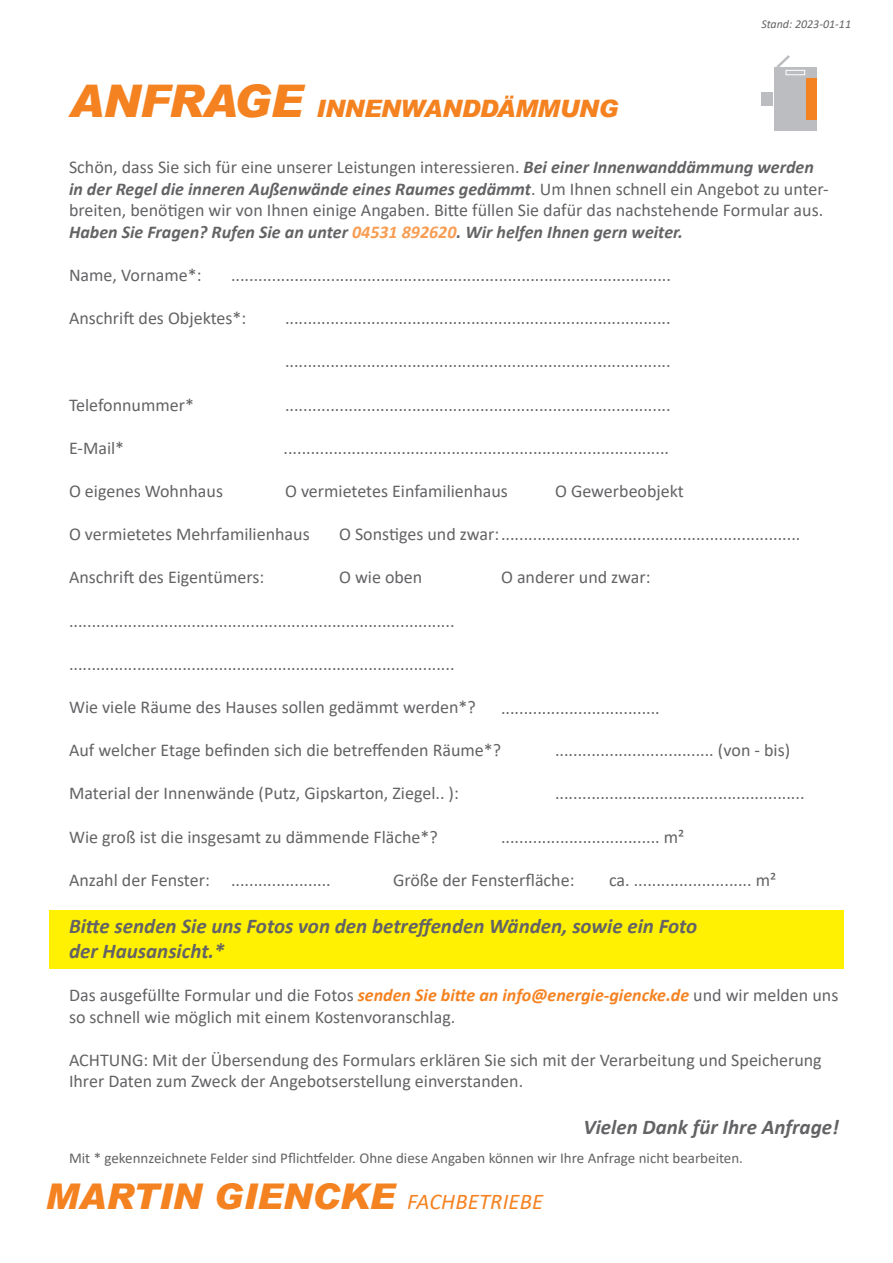
<style>
.page{position:relative;width:893px;height:1263px;background:#fff}
.page>*{position:absolute;margin:0;border:0;box-sizing:border-box;transform-origin:0 0}
.t1{font:italic 900 35.4px "Arial";color:#f58220}
.t2{font:italic 900 24px "Arial";letter-spacing:-.02em;color:#f58220}
.t3{font:italic 700 21px/25.2px "Calibri";color:#636366}
.t4{font:18px/21.6px "Calibri";color:#636366}
.t5{font:15px "Calibri";color:#636366}
.t6{font:italic 12px "Calibri";color:#636366}
.s1{font-size:45px}
.s2{font-weight:700;font-style:italic}
.s3{font-weight:700;font-style:italic;color:#f89d53}
.s4{font-weight:700;font-style:italic;color:#f58220}
.s5{font-family:"Calibri";font-weight:400;font-size:22.5px}
</style>
<div class="page">
<div style="left:49px;top:910px;width:795px;height:59px;background:#fff101"></div>
<div style="left:774px;top:78px;width:10px;height:42px;background:#bcbdc0"></div>
<div style="left:785px;top:78px;width:21px;height:42px;background:#bcbdc0"></div>
<div style="left:806px;top:78px;width:10px;height:42px;background:#f58220"></div>
<div style="left:774px;top:121px;width:42px;height:10px;background:#bcbdc0"></div>
<div style="left:761px;top:92px;width:12px;height:14px;background:#bcbdc0"></div>
<svg style="left:774px;top:67px;width:42px;height:10px"></svg>
<svg style="left:774px;top:55px;width:19px;height:16px"></svg>
<svg style="left:786px;top:70px;width:19px;height:5px"></svg>
<h2 class="t2" style="left:69px;top:93px;width:551px"><span class="s1">ANFRAGE</span> INNENWANDDÄMMUNG</h2>
<p class="t6" style="left:761px;top:16px;width:91px">Stand: 2023-01-11</p>
<p class="t4" style="left:69px;top:156px;width:761px">Schön, dass Sie sich für eine unserer Leistungen interessieren. <span class="s2">Bei einer Innenwanddämmung werden in der Regel die inneren Außenwände eines Raumes gedämmt</span>. Um Ihnen schnell ein Angebot zu unter&shy;breiten, benötigen wir von Ihnen einige Angaben. Bitte füllen Sie dafür das nachstehende Formular aus.<br><span class="s2">Haben Sie Fragen? Rufen Sie an unter</span> <span class="s3">04531 892620</span><span class="s2">. Wir helfen Ihnen gern weiter.</span></p>
<p class="t4" style="left:69px;top:264px;width:134px">Name, Vorname*:</p>
<p class="t4" style="left:231px;top:264px;width:441px">.................................................................................................</p>
<p class="t4" style="left:69px;top:307px;width:179px">Anschrift des Objektes*:</p>
<p class="t4" style="left:285px;top:307px;width:387px">.....................................................................................</p>
<p class="t4" style="left:285px;top:350px;width:387px">.....................................................................................</p>
<p class="t4" style="left:69px;top:393px;width:126px">Telefonnummer*</p>
<p class="t4" style="left:285px;top:393px;width:387px">.....................................................................................</p>
<p class="t4" style="left:69px;top:437px;width:57px">E-Mail*</p>
<p class="t4" style="left:284px;top:437px;width:387px">.....................................................................................</p>
<p class="t4" style="left:69px;top:480px;width:156px">O eigenes Wohnhaus</p>
<p class="t4" style="left:285px;top:480px;width:224px">O vermietetes Einfamilienhaus</p>
<p class="t4" style="left:555px;top:480px;width:130px">O Gewerbeobjekt</p>
<p class="t4" style="left:69px;top:523px;width:242px">O vermietetes Mehrfamilienhaus</p>
<p class="t4" style="left:339px;top:523px;width:463px">O Sonstiges und zwar:..................................................................</p>
<p class="t4" style="left:69px;top:566px;width:197px">Anschrift des Eigentümers:</p>
<p class="t4" style="left:339px;top:566px;width:85px">O wie oben</p>
<p class="t4" style="left:501px;top:566px;width:151px">O anderer und zwar:</p>
<p class="t4" style="left:69px;top:609px;width:387px">.....................................................................................</p>
<p class="t4" style="left:69px;top:653px;width:387px">.....................................................................................</p>
<p class="t4" style="left:69px;top:696px;width:408px">Wie viele Räume des Hauses sollen gedämmt werden*?</p>
<p class="t4" style="left:501px;top:697px;width:160px">...................................</p>
<p class="t4" style="left:69px;top:739px;width:434px">Auf welcher Etage befinden sich die betreffenden Räume*?</p>
<p class="t4" style="left:555px;top:739px;width:237px">................................... (von - bis)</p>
<p class="t4" style="left:69px;top:782px;width:391px">Material der Innenwände (Putz, Gipskarton, Ziegel.. ):</p>
<p class="t4" style="left:555px;top:782px;width:251px">.......................................................</p>
<p class="t4" style="left:69px;top:825px;width:370px">Wie groß ist die insgesamt zu dämmende Fläche*?</p>
<p class="t4" style="left:501px;top:825px;width:185px">................................... m²</p>
<p class="t4" style="left:69px;top:869px;width:263px">Anzahl der Fenster: ......................</p>
<p class="t4" style="left:393px;top:869px;width:183px">Größe der Fensterfläche:</p>
<p class="t4" style="left:609px;top:869px;width:169px">ca. .......................... m²</p>
<p class="t3" style="left:69px;top:912px;width:630px">Bitte senden Sie uns Fotos von den betreffenden Wänden, sowie ein Foto der Hausansicht.*</p>
<p class="t4" style="left:69px;top:984px;width:771px">Das ausgefüllte Formular und die Fotos <span class="s4">senden Sie bitte an info@energie-giencke.de</span> und wir melden uns so schnell wie möglich mit einem Kostenvoranschlag.</p>
<p class="t4" style="left:69px;top:1049px;width:754px">ACHTUNG: Mit der Übersendung des Formulars erklären Sie sich mit der Verarbeitung und Speicherung<br>Ihrer Daten zum Zweck der Angebotserstellung einverstanden.</p>
<p class="t3" style="left:583px;top:1114px;width:257px">Vielen Dank für Ihre Anfrage!</p>
<p class="t5" style="left:69px;top:1147px;width:676px">Mit * gekennzeichnete Felder sind Pflichtfelder. Ohne diese Angaben können wir Ihre Anfrage nicht bearbeiten.</p>
<h1 class="t1" style="left:45px;top:1174px;width:499px">MARTIN GIENCKE <span class="s5">FACHBETRIEBE</span></h1>
</div>
